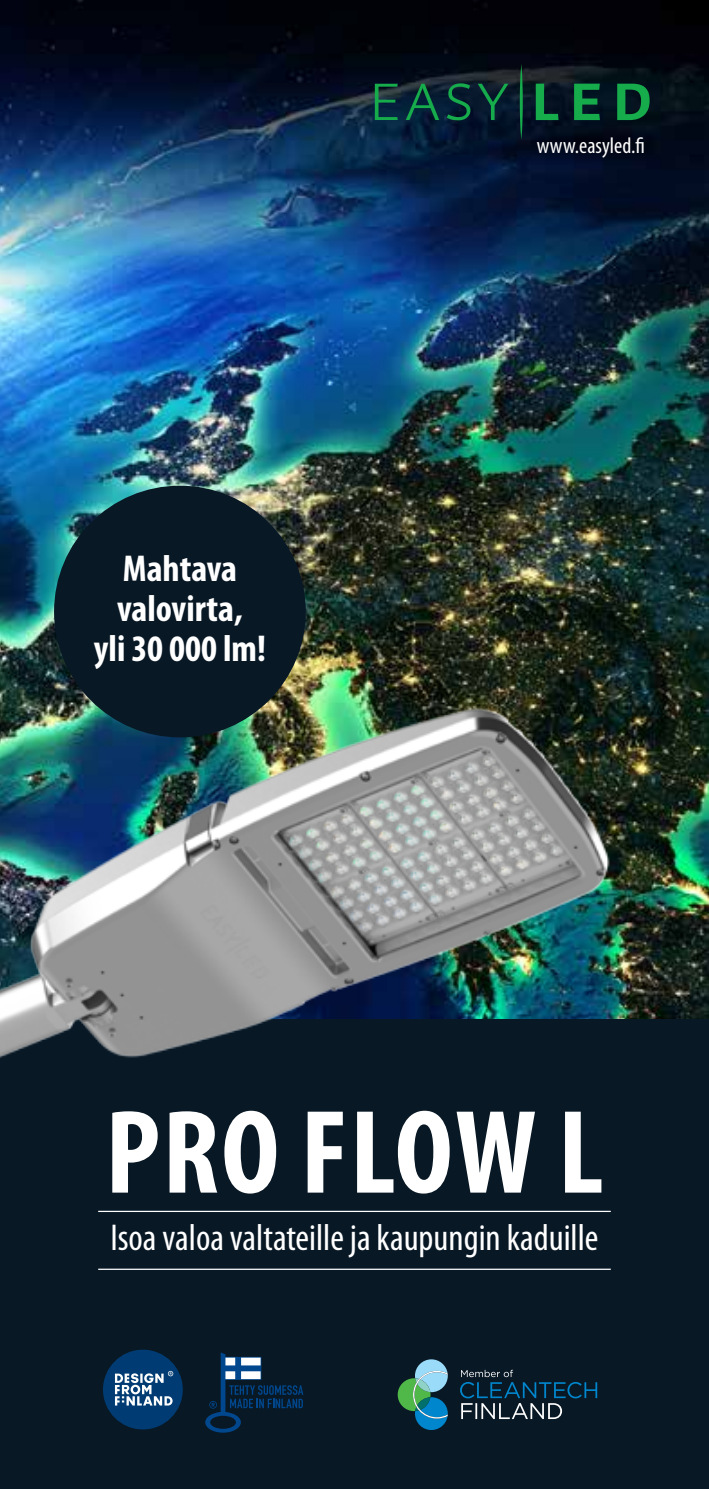
<style>
.page{position:relative;width:709px;height:1489px;background:#fff}
.page>*{position:absolute;margin:0;border:0;box-sizing:border-box;transform-origin:0 0}
.t1{font:700 condensed 120px "Myriad Pro";letter-spacing:.02em;color:#fff}
.t2{font:condensed 37.5px "Myriad Pro";color:#fff}
.t3{font:700 condensed 37.5px/40px "Myriad Pro";color:#fff;text-align:center}
.t4{font:condensed 22.5px "Myriad Pro";color:#fff}
</style>
<div class="page">
<img style="left:0;top:0;width:709px;height:1019px">
<div style="left:0;top:1019px;width:709px;height:469px;background:#081825"></div>
<svg style="left:375px;top:84px;width:23px;height:36px"></svg>
<svg style="left:406px;top:84px;width:33px;height:36px"></svg>
<svg style="left:447px;top:83px;width:23px;height:37px"></svg>
<svg style="left:478px;top:84px;width:30px;height:36px"></svg>
<svg style="left:536px;top:84px;width:22px;height:36px"></svg>
<svg style="left:574px;top:84px;width:26px;height:36px"></svg>
<svg style="left:617px;top:84px;width:32px;height:36px"></svg>
<svg style="left:520px;top:64px;width:3px;height:76px"></svg>
<svg style="left:397px;top:1359px;width:51px;height:70px"></svg>
<svg style="left:460px;top:1369px;width:137px;height:49px"></svg>
<svg style="left:205px;top:1352px;width:98px;height:80px"></svg>
<div style="left:103px;top:1349px;width:80px;height:80px;background:#003c73;border-radius:50%"></div>
<svg style="left:115px;top:1370px;width:58px;height:35px"></svg>
<hr style="left:98px;top:1210px;width:513px;height:1px;background:#fff">
<hr style="left:98px;top:1268px;width:513px;height:1px;background:#fff">
<img style="left:0;top:611px;width:656px;height:447px">
<div style="left:54px;top:485px;width:252px;height:252px;background:#081825;border-radius:50%"></div>
<p class="t3" style="left:94px;top:548px;width:174px">Mahtava valovirta,<br>yli 30 000 lm!</p>
<p class="t4" style="left:536px;top:132px;width:110px">www.easyled.fi</p>
<h1 class="t1" style="left:105px;top:1077px;width:500px">PRO FLOW L</h1>
<p class="t2" style="left:110px;top:1214px;width:489px">Isoa valoa valtateille ja kaupungin kaduille</p>
</div>
